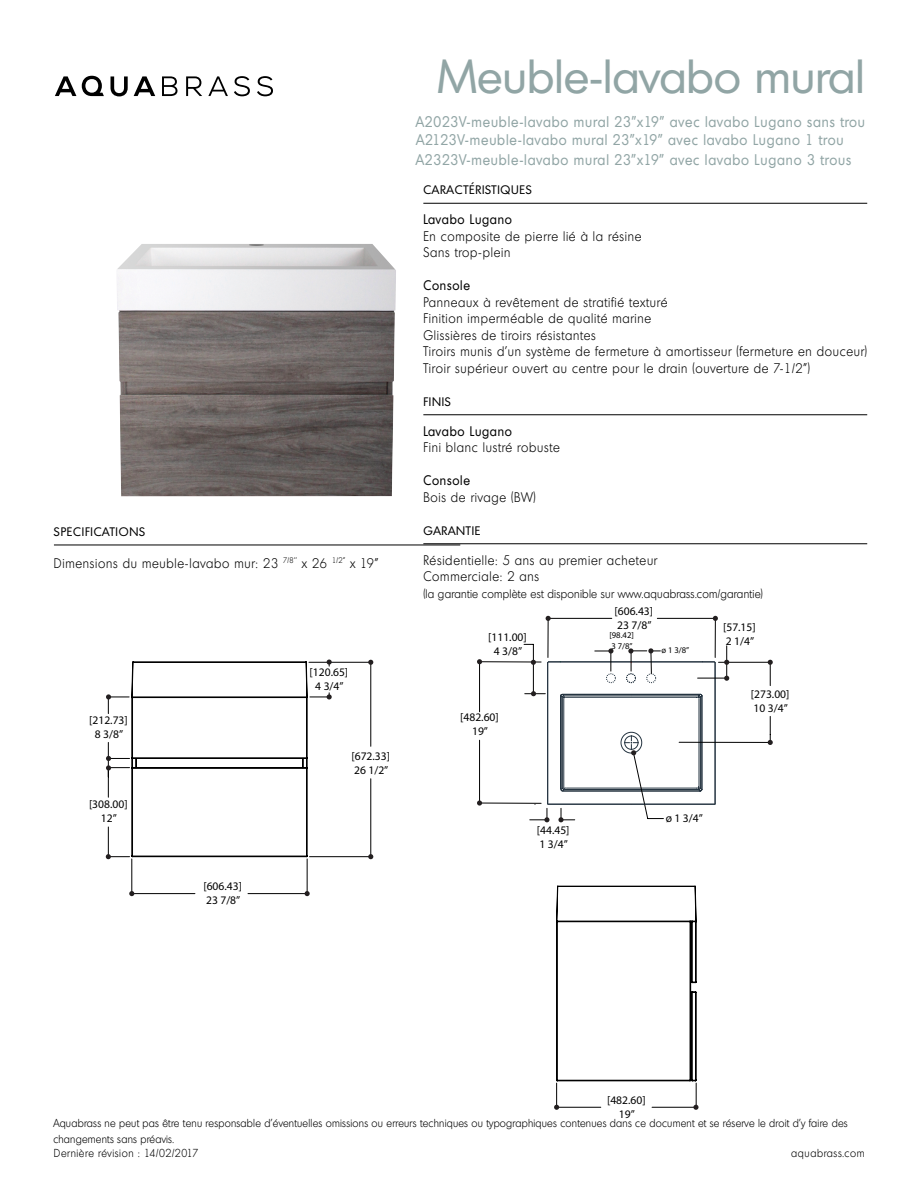
<style>
.page{position:relative;width:918px;height:1188px;background:#fff}
.page>*{position:absolute;margin:0;border:0;box-sizing:border-box;transform-origin:0 0}
.t1{font:46.5px "Montreal Serial";color:#91a5a5}
.t2{font:15px/17.7px "Montreal Serial";letter-spacing:.06em;color:#91a5a5;scale:.9 1}
.t3{font:300 13.5px/16.5px "Montreal Serial";letter-spacing:.06em;color:#000;scale:.9 1}
.t4{font:13.5px "Montreal Serial";letter-spacing:.06em;color:#000;scale:.9 1}
.t5{font:300 12px "Montreal Serial";letter-spacing:.025em;color:#000;scale:.9 1}
.t6{font:12px "Montreal Serial";letter-spacing:.06em;color:#000}
.t7{font:11.55px/14px "Myriad Pro";color:#000;text-align:center}
.t8{font:300 11.25px/16.5px "Montreal Serial";letter-spacing:.025em;color:#000;scale:.9 1}
.t9{font:300 11.25px "Montreal Serial";letter-spacing:.06em;color:#000;scale:.9 1}
.t10{font:8.7px/10.4px "Myriad Pro";color:#000}
</style>
<div class="page">
<hr style="left:54px;top:545px;width:406px;height:1px;background:#000">
<hr style="left:423px;top:203px;width:444px;height:1px;background:#000">
<hr style="left:423px;top:415px;width:444px;height:1px;background:#000">
<hr style="left:423px;top:544px;width:444px;height:1px;background:#000">
<svg style="left:55px;top:76px;width:21px;height:20px"></svg>
<svg style="left:111px;top:76px;width:17px;height:20px"></svg>
<svg style="left:134px;top:76px;width:21px;height:20px"></svg>
<svg style="left:162px;top:76px;width:16px;height:20px"></svg>
<svg style="left:186px;top:76px;width:16px;height:20px"></svg>
<svg style="left:208px;top:76px;width:20px;height:20px"></svg>
<svg style="left:234px;top:76px;width:16px;height:20px"></svg>
<svg style="left:257px;top:76px;width:16px;height:20px"></svg>
<svg style="left:82px;top:76px;width:22px;height:20px"></svg>
<img style="left:117px;top:244px;width:279px;height:252px">
<svg style="left:131px;top:661px;width:566px;height:421px"></svg>
<svg style="left:546px;top:618px;width:225px;height:202px"></svg>
<hr style="left:479px;top:740px;width:1px;height:63px;background:#000">
<hr style="left:479px;top:662px;width:1px;height:50px;background:#000">
<hr style="left:480px;top:803px;width:61px;height:1px;background:#000">
<hr style="left:480px;top:661px;width:61px;height:1px;background:#000">
<hr style="left:533px;top:644px;width:1px;height:50px;background:#000">
<hr style="left:652px;top:1107px;width:44px;height:1px;background:#000">
<hr style="left:557px;top:1107px;width:44px;height:1px;background:#000">
<hr style="left:132px;top:859px;width:1px;height:35px;background:#000">
<hr style="left:307px;top:859px;width:1px;height:35px;background:#000">
<hr style="left:132px;top:893px;width:63px;height:1px;background:#000">
<hr style="left:248px;top:893px;width:59px;height:1px;background:#000">
<hr style="left:309px;top:856px;width:62px;height:1px;background:#000">
<hr style="left:309px;top:662px;width:62px;height:1px;background:#000">
<hr style="left:371px;top:779px;width:1px;height:78px;background:#000">
<hr style="left:371px;top:662px;width:1px;height:84px;background:#000">
<hr style="left:108px;top:827px;width:1px;height:30px;background:#000">
<svg style="left:368px;top:660px;width:5px;height:5px"></svg>
<svg style="left:368px;top:854px;width:5px;height:5px"></svg>
<svg style="left:305px;top:891px;width:5px;height:5px"></svg>
<svg style="left:129px;top:891px;width:5px;height:5px"></svg>
<svg style="left:327px;top:660px;width:5px;height:6px"></svg>
<svg style="left:310px;top:693px;width:22px;height:7px"></svg>
<svg style="left:106px;top:694px;width:23px;height:20px"></svg>
<svg style="left:106px;top:742px;width:24px;height:55px"></svg>
<svg style="left:106px;top:854px;width:24px;height:5px"></svg>
<svg style="left:554px;top:1083px;width:5px;height:27px"></svg>
<svg style="left:693px;top:1083px;width:6px;height:27px"></svg>
<svg style="left:477px;top:659px;width:5px;height:5px"></svg>
<svg style="left:477px;top:800px;width:5px;height:6px"></svg>
<svg style="left:530px;top:817px;width:20px;height:5px"></svg>
<svg style="left:558px;top:817px;width:6px;height:5px"></svg>
<svg style="left:525px;top:660px;width:191px;height:145px"></svg>
<svg style="left:608px;top:648px;width:6px;height:6px"></svg>
<svg style="left:628px;top:648px;width:5px;height:6px"></svg>
<svg style="left:648px;top:648px;width:5px;height:5px"></svg>
<svg style="left:546px;top:616px;width:5px;height:5px"></svg>
<svg style="left:713px;top:616px;width:5px;height:5px"></svg>
<svg style="left:724px;top:660px;width:5px;height:5px"></svg>
<svg style="left:724px;top:676px;width:5px;height:5px"></svg>
<svg style="left:768px;top:660px;width:5px;height:5px"></svg>
<svg style="left:768px;top:740px;width:5px;height:5px"></svg>
<h1 class="t1" style="left:437px;top:46px;width:429px">Meuble-lavabo mural</h1>
<p class="t6" style="left:54px;top:524px;width:93px">SPÉCIFICATIONS</p>
<p class="t3" style="left:54px;top:554px;width:362px">Dimensions du meuble-lavabo mur: 23 <sup>7/8’’</sup> x 26 <sup>1/2”</sup> x 19”</p>
<p class="t7" style="left:89px;top:713px;width:40px">[212.73]<br>8 3/8”</p>
<p class="t7" style="left:89px;top:797px;width:40px">[308.00]<br>12”</p>
<p class="t7" style="left:203px;top:879px;width:40px;text-align:left">[606.43]<br>23 7/8”</p>
<p class="t7" style="left:310px;top:665px;width:40px">[120.65]<br>4 3/4”</p>
<p class="t7" style="left:351px;top:749px;width:40px;text-align:left">[672.33]<br>26 1/2”</p>
<p class="t2" style="left:416px;top:113px;width:501px">A2023V-meuble-lavabo mural 23”x19” avec lavabo Lugano sans trou<br>A2123V-meuble-lavabo mural 23”x19” avec lavabo Lugano 1 trou</p>
<p class="t2" style="left:416px;top:150px;width:485px">A2323V-meuble-lavabo mural 23”x19” avec lavabo Lugano 3 trous</p>
<p class="t6" style="left:423px;top:182px;width:110px">CARACTÉRISTIQUES</p>
<p class="t4" style="left:423px;top:211px;width:100px">Lavabo Lugano</p>
<p class="t3" style="left:423px;top:228px;width:244px">En composite de pierre lié à la résine<br>Sans trop-plein</p>
<p class="t4" style="left:423px;top:277px;width:53px">Console</p>
<p class="t3" style="left:423px;top:294px;width:495px">Panneaux à revêtement de stratifié texturé<br>Finition imperméable de qualité marine<br>Glissières de tiroirs résistantes<br>Tiroirs munis d’un système de fermeture à amortisseur (fermeture en douceur)<br>Tiroir supérieur ouvert au centre pour le drain (ouverture de 7-1/2”)</p>
<p class="t6" style="left:423px;top:394px;width:29px">FINIS</p>
<p class="t4" style="left:423px;top:422px;width:100px">Lavabo Lugano</p>
<p class="t3" style="left:423px;top:439px;width:153px">Fini blanc lustré robuste</p>
<p class="t4" style="left:423px;top:472px;width:53px">Console</p>
<p class="t3" style="left:423px;top:489px;width:126px">Bois de rivage (BW)</p>
<p class="t6" style="left:423px;top:523px;width:59px">GARANTIE</p>
<p class="t3" style="left:423px;top:552px;width:262px">Résidentielle: 5 ans au premier acheteur<br>Commerciale: 2 ans</p>
<p class="t5" style="left:423px;top:586px;width:379px">(la garantie complète est disponible sur www.aquabrass.com/garantie)</p>
<p class="t7" style="left:488px;top:630px;width:40px">[111.00]<br>4 3/8”</p>
<p class="t7" style="left:460px;top:710px;width:40px">[482.60]<br>19”</p>
<p class="t7" style="left:537px;top:823px;width:34px;text-align:left">[44.45]<br>1 3/4”</p>
<p class="t7" style="left:615px;top:604px;width:40px;text-align:left">[606.43]<br>23 7/8”</p>
<p class="t10" style="left:609px;top:630px;width:26px">[98.42]<br>3 7/8”</p>
<p class="t10" style="left:661px;top:645px;width:29px">ø 1 3/8”</p>
<p class="t7" style="left:723px;top:620px;width:34px;text-align:left">[57.15]<br>2 1/4”</p>
<p class="t7" style="left:751px;top:687px;width:40px;text-align:left">[273.00]<br>10 3/4”</p>
<p class="t7" style="left:666px;top:811px;width:39px">ø 1 3/4”</p>
<p class="t7" style="left:607px;top:1093px;width:40px">[482.60]<br>19”</p>
<p class="t8" style="left:53px;top:1114px;width:884px">Aquabrass ne peut pas être tenu responsable d’éventuelles omissions ou erreurs techniques ou typographiques contenues dans ce document et se réserve le droit d’y faire des changements sans préavis.</p>
<p class="t9" style="left:54px;top:1146px;width:162px">Dernière révision : 14/02/2017</p>
<p class="t9" style="left:791px;top:1146px;width:83px">aquabrass.com</p>
</div>
